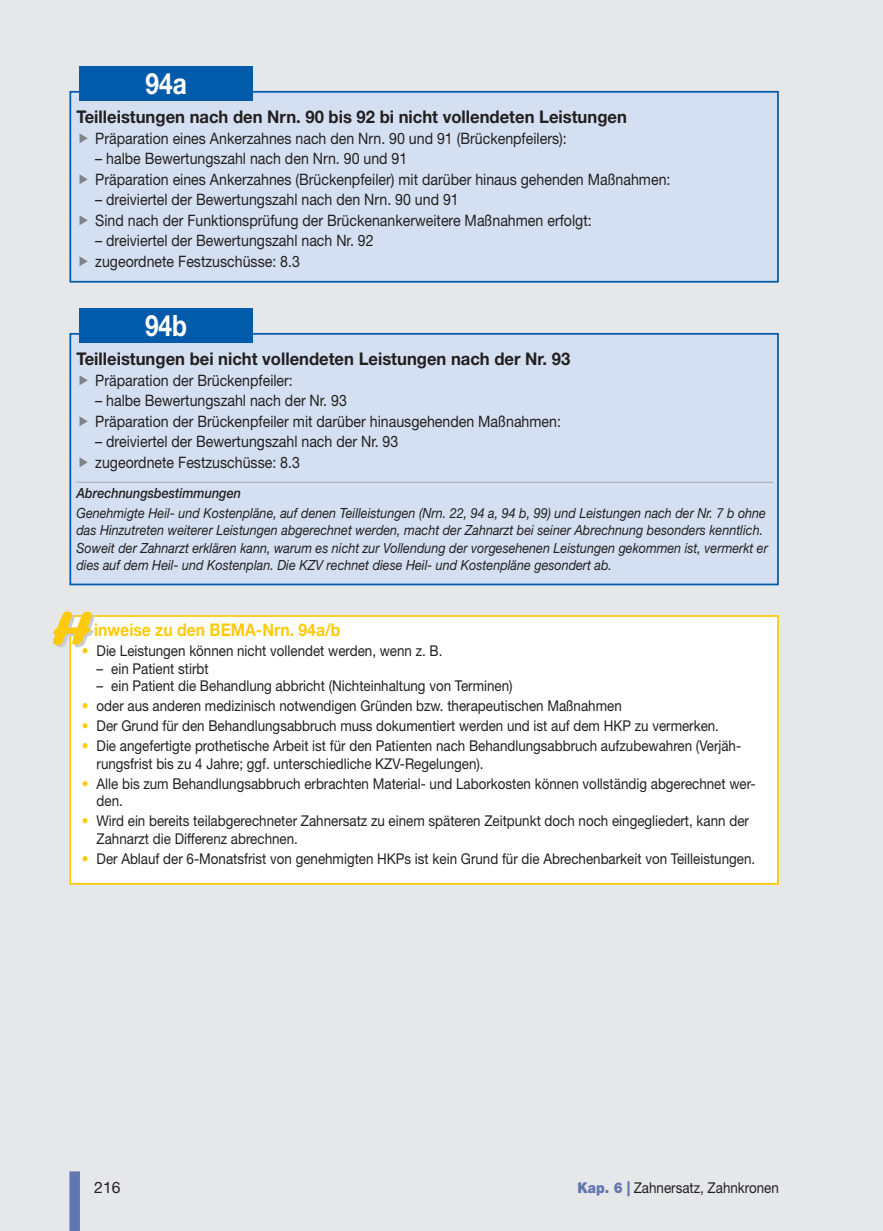
<style>
.page{position:relative;width:883px;height:1231px;background:#fff}
.page>*{position:absolute;margin:0;border:0;box-sizing:border-box;transform-origin:0 0}
.t1{font:49px "Forte";color:#feca0a;scale:1.1 1}
.t2{font:700 29.4px "Helvetica Neue";color:#fff;scale:.83 1}
.t3{font:700 17.5px "Helvetica Neue";color:#231f20;scale:.95 1}
.t4{font:700 17.5px "Helvetica Neue";color:#feca0a;scale:.9 1}
.t5{font:15.75px/21.7px "Helvetica Neue";color:#231f20;scale:.9 1}
.t6{font:15.75px "Helvetica Neue";color:#231f20}
.t7{font:14.88px/17.5px "Helvetica Neue";color:#231f20;scale:.9 1}
.t8{font:italic 14px/17.5px "Helvetica Neue";color:#231f20;scale:.9 1}
.t9{font:italic 500 14px "Helvetica Neue";color:#231f20;scale:.9 1}
.s1{color:#feca0a}
.s2{font-weight:900;color:#6375b0}
</style>
<div class="page">
<div style="left:863px;top:0;width:20px;height:1230px;background:#e6e7e9"></div>
<div style="left:0;top:0;width:863px;height:1230px;background:#e6e7e9"></div>
<div style="left:69px;top:1171px;width:11px;height:59px;background:#6375b0"></div>
<div style="left:71px;top:93px;width:706px;height:188px;background:#d4e0f1"></div>
<div style="left:69px;top:91px;width:710px;height:191px;border:2px solid #015aaa"></div>
<div style="left:79px;top:66px;width:174px;height:35px;background:#015aaa"></div>
<div style="left:71px;top:334px;width:706px;height:249px;background:#d4e0f1"></div>
<div style="left:69px;top:333px;width:710px;height:252px;border:2px solid #015aaa"></div>
<hr style="left:76px;top:481px;width:698px;height:1px;background:#a8a9ad">
<div style="left:79px;top:308px;width:174px;height:35px;background:#015aaa"></div>
<div style="left:71px;top:616px;width:706px;height:266px;background:#fff"></div>
<div style="left:69px;top:615px;width:710px;height:269px;border:2px solid #feca0a"></div>
<h2 class="t2" style="left:145px;top:73px;width:51px">94a</h2>
<p class="t3" style="left:76px;top:110px;width:581px">Teilleistungen nach den Nrn. 90 bis 92 bi nicht vollendeten Leistungen</p>
<p class="t5" style="left:95px;top:129px;width:525px">Präparation eines Ankerzahnes nach den Nrn. 90 und 91 (Brückenpfeilers):</p>
<p class="t5" style="left:95px;top:149px;width:641px">– halbe Bewertungszahl nach den Nrn. 90 und 91<br>Präparation eines Ankerzahnes (Brückenpfeiler) mit darüber hinaus gehenden Maßnahmen:</p>
<p class="t5" style="left:95px;top:190px;width:553px">– dreiviertel der Bewertungszahl nach den Nrn. 90 und 91<br>Sind nach der Funktionsprüfung der Brückenankerweitere Maßnahmen erfolgt:</p>
<p class="t5" style="left:95px;top:231px;width:311px">– dreiviertel der Bewertungszahl nach Nr. 92 zugeordnete Festzuschüsse: 8.3</p>
<h2 class="t2" style="left:145px;top:315px;width:52px">94b</h2>
<p class="t3" style="left:76px;top:352px;width:521px">Teilleistungen bei nicht vollendeten Leistungen nach der Nr. 93</p>
<p class="t5" style="left:95px;top:371px;width:221px">Präparation der Brückenpfeiler:</p>
<p class="t5" style="left:95px;top:391px;width:519px">– halbe Bewertungszahl nach der Nr. 93<br>Präparation der Brückenpfeiler mit darüber hinausgehenden Maßnahmen:</p>
<p class="t5" style="left:95px;top:432px;width:338px">– dreiviertel der Bewertungszahl nach der Nr. 93 zugeordnete Festzuschüsse: 8.3</p>
<p class="t9" style="left:76px;top:487px;width:184px">Abrechnungsbestimmungen</p>
<p class="t8" style="left:76px;top:505px;width:770px">Genehmigte Heil- und Kostenpläne, auf denen Teilleistungen (Nrn. 22, 94 a, 94 b, 99) und Leistungen nach der Nr. 7 b ohne das Hinzutreten weiterer Leistungen abgerechnet werden, macht der Zahnarzt bei seiner Abrechnung besonders kenntlich.<br>Soweit der Zahnarzt erklären kann, warum es nicht zur Vollendung der vorgesehenen Leistungen gekommen ist, vermerkt er dies auf dem Heil- und Kostenplan. Die KZV rechnet diese Heil- und Kostenpläne gesondert ab.</p>
<h1 class="t1" style="left:52px;top:599px;width:38px">H</h1>
<p class="t4" style="left:94px;top:623px;width:275px">inweise zu den BEMA-Nrn. 94a/b</p>
<p class="t7" style="left:82px;top:643px;width:402px"><span class="s1">•</span> Die Leistungen können nicht vollendet werden, wenn z. B.</p>
<p class="t7" style="left:97px;top:661px;width:126px">– ein Patient stirbt</p>
<p class="t7" style="left:97px;top:678px;width:464px">– ein Patient die Behandlung abbricht (Nichteinhaltung von Terminen)</p>
<p class="t7" style="left:82px;top:698px;width:602px"><span class="s1">•</span> oder aus anderen medizinisch notwendigen Gründen bzw. therapeutischen Maßnahmen</p>
<p class="t7" style="left:82px;top:718px;width:710px"><span class="s1">•</span> Der Grund für den Behandlungsabbruch muss dokumentiert werden und ist auf dem HKP zu vermerken.</p>
<p class="t7" style="left:97px;top:738px;width:718px;text-indent:-15px"><span class="s1">•</span> Die angefertigte prothetische Arbeit ist für den Patienten nach Behandlungsabbruch aufzubewahren (Verjäh&shy;rungsfrist bis zu 4 Jahre; ggf. unterschiedliche KZV-Regelungen).</p>
<p class="t7" style="left:97px;top:776px;width:734px;text-indent:-15px"><span class="s1">•</span> Alle bis zum Behandlungsabbruch erbrachten Material- und Laborkosten können vollständig abgerechnet wer&shy;den.</p>
<p class="t7" style="left:97px;top:813px;width:726px;text-indent:-15px"><span class="s1">•</span> Wird ein bereits teilabgerechneter Zahnersatz zu einem späteren Zeitpunkt doch noch eingegliedert, kann der<br>Zahnarzt die Differenz abrechnen.</p>
<p class="t7" style="left:82px;top:851px;width:750px"><span class="s1">•</span> Der Ablauf der 6-Monatsfrist von genehmigten HKPs ist kein Grund für die Abrechenbarkeit von Teilleistungen.</p>
<p class="t6" style="left:94px;top:1181px;width:28px">216</p>
<p class="t7" style="left:577px;top:1179px;width:225px"><span class="s2">Kap. 6 |</span> Zahnersatz, Zahnkronen</p>
</div>
